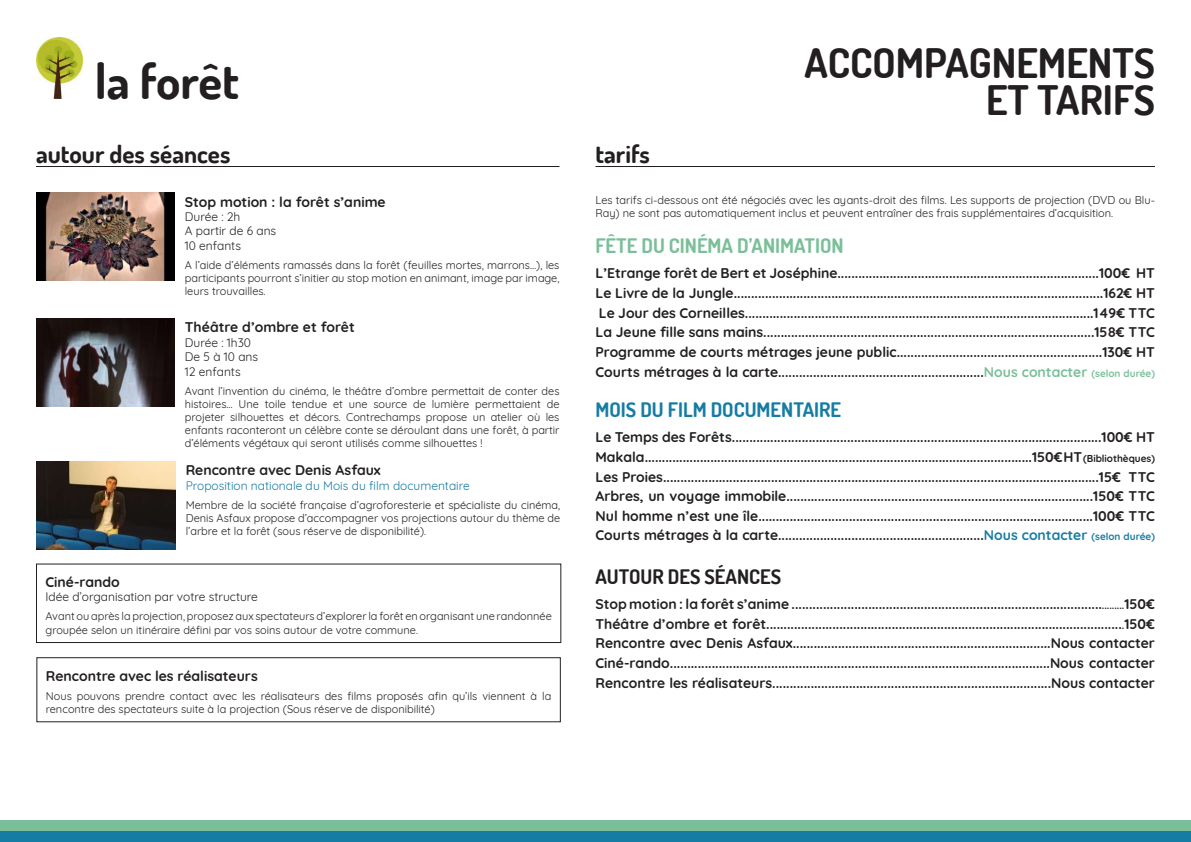
<style>
.page{position:relative;width:1191px;height:842px;background:#fff}
.page>*{position:absolute;margin:0;border:0;box-sizing:border-box;transform-origin:0 0}
.t1{font:700 49px "Dosis";color:#231f20}
.t2{font:700 40.7px/36.9px "Dosis";color:#231f20;text-align:right}
.t3{font:700 25px "Dosis";color:#231f20}
.t4{font:700 20px "Dosis";color:#7abf99}
.t5{font:700 20px "Dosis";color:#157ca4}
.t6{font:700 20px "Dosis";color:#231f20}
.t7{font:700 14px/19.6px "Quicksand";color:#231f20;text-align:justify}
.t8{font:12px/14.4px "Quicksand";color:#231f20}
.t9{font:12px "Quicksand";color:#157ca4}
.t10{font:11px/13.2px "Quicksand";color:#231f20}
.s1{color:#7abf99}
.s2{font-size:10px;color:#7abf99}
.s3{font-size:10px}
.s4{color:#157ca4}
.s5{font-size:10px;color:#157ca4}
</style>
<div class="page">
<hr style="left:36px;top:166px;width:523px;height:1px;background:#231f20">
<hr style="left:595px;top:166px;width:560px;height:1px;background:#231f20">
<img style="left:36px;top:192px;width:138px;height:88px">
<img style="left:36px;top:318px;width:138px;height:88px">
<img style="left:37px;top:461px;width:138px;height:88px">
<img style="left:37px;top:37px;width:46px;height:61px">
<div style="left:36px;top:657px;width:525px;height:65px;border:1px solid #231f20"></div>
<div style="left:0;top:831px;width:1191px;height:11px;background:#157ca4"></div>
<div style="left:0;top:820px;width:1191px;height:11px;background:#7abf99"></div>
<div style="left:36px;top:563px;width:525px;height:80px;border:1px solid #231f20"></div>
<h1 class="t1" style="left:95px;top:49px;width:146px">la forêt</h1>
<h3 class="t3" style="left:36px;top:138px;width:196px">autour des séances</h3>
<h3 class="t3" style="left:595px;top:138px;width:56px">tarifs</h3>
<h2 class="t2" style="left:804px;top:44px;width:352px">ACCOMPAGNEMENTS<br>ET TARIFS</h2>
<p class="t7" style="left:185px;top:191px;width:202px">Stop motion : la forêt s’anime</p>
<p class="t8" style="left:185px;top:208px;width:93px">Durée : 2h<br>A partir de 6 ans<br>10 enfants</p>
<p class="t10" style="left:185px;top:257px;width:376px;text-align:justify">A l’aide d’éléments ramassés dans la forêt (feuilles mortes, marrons…), les participants pourront s’initier au stop motion en animant, image par image, leurs trouvailles.</p>
<p class="t7" style="left:185px;top:316px;width:171px">Théâtre d’ombre et forêt</p>
<p class="t8" style="left:185px;top:334px;width:75px">Durée : 1h30<br>De 5 à 10 ans<br>12 enfants</p>
<p class="t10" style="left:185px;top:383px;width:376px;text-align:justify">Avant l’invention du cinéma, le théâtre d’ombre permettait de conter des histoires… Une toile tendue et une source de lumière permettaient de projeter silhouettes et décors. Contrechamps propose un atelier où les enfants raconteront un célèbre conte se déroulant dans une forêt, à partir d’éléments végétaux qui seront utilisés comme silhouettes !</p>
<p class="t7" style="left:186px;top:459px;width:197px">Rencontre avec Denis Asfaux</p>
<p class="t9" style="left:186px;top:476px;width:286px">Proposition nationale du Mois du film documentaire</p>
<p class="t10" style="left:186px;top:497px;width:376px;text-align:justify">Membre de la société française d’agroforesterie et spécialiste du cinéma, Denis Asfaux propose d’accompagner vos projections autour du thème de l’arbre et la forêt (sous réserve de disponibilité).</p>
<p class="t7" style="left:46px;top:571px;width:76px">Ciné-rando</p>
<p class="t8" style="left:46px;top:589px;width:214px">Idée d’organisation par votre structure</p>
<p class="t10" style="left:46px;top:609px;width:508px">Avant ou après la projection, proposez aux spectateurs d’explorer la forêt en organisant une randonnée groupée selon un itinéraire défini par vos soins autour de votre commune.</p>
<p class="t7" style="left:46px;top:665px;width:213px">Rencontre avec les réalisateurs</p>
<p class="t10" style="left:46px;top:688px;width:507px">Nous pouvons prendre contact avec les réalisateurs des films proposés afin qu’ils viennent à la rencontre des spectateurs suite à la projection (Sous réserve de disponibilité)</p>
<p class="t10" style="left:595px;top:192px;width:561px">Les tarifs ci-dessous ont été négociés avec les ayants-droit des films. Les supports de projection (DVD ou Blu-<br>Ray) ne sont pas automatiquement inclus et peuvent entraîner des frais supplémentaires d’acquisition.</p>
<h3 class="t4" style="left:595px;top:233px;width:250px">FÊTE DU CINÉMA D’ANIMATION</h3>
<p class="t7" style="left:595px;top:262px;width:561px">L’Etrange forêt de Bert et Joséphine...........................................................................100€ HT Le Livre de la Jungle..........................................................................................................162€ HT Le Jour des Corneilles....................................................................................................149€ TTC La Jeune fille sans mains...............................................................................................158€ TTC Programme de courts métrages jeune public...........................................................130€ HT Courts métrages à la carte...........................................................<span class="s1">Nous contacter</span> <span class="s2">(selon durée)</span></p>
<h3 class="t5" style="left:595px;top:397px;width:247px">MOIS DU FILM DOCUMENTAIRE</h3>
<p class="t7" style="left:595px;top:426px;width:561px">Le Temps des Forêts..........................................................................................................100€ HT Makala................................................................................................................150€ HT <span class="s3">(Bibliothèques)<br></span>Les Proies.............................................................................................................................15€ TTC Arbres, un voyage immobile........................................................................................150€ TTC Nul homme n’est une île................................................................................................100€ TTC Courts métrages à la carte...........................................................<span class="s4">Nous contacter</span> <span class="s5">(selon durée)</span></p>
<h3 class="t6" style="left:595px;top:563px;width:187px">AUTOUR DES SÉANCES</h3>
<p class="t7" style="left:595px;top:593px;width:561px">Stop motion : la forêt s’anime .........................................................................................<span class="s3">.........</span>150€ Théâtre d’ombre et forêt......................................................................................................<span class="s3">.</span>150€ Rencontre avec Denis Asfaux..........................................................................Nous contacter Ciné-rando.............................................................................................................Nous contacter Rencontre les réalisateurs................................................................................Nous contacter</p>
</div>
